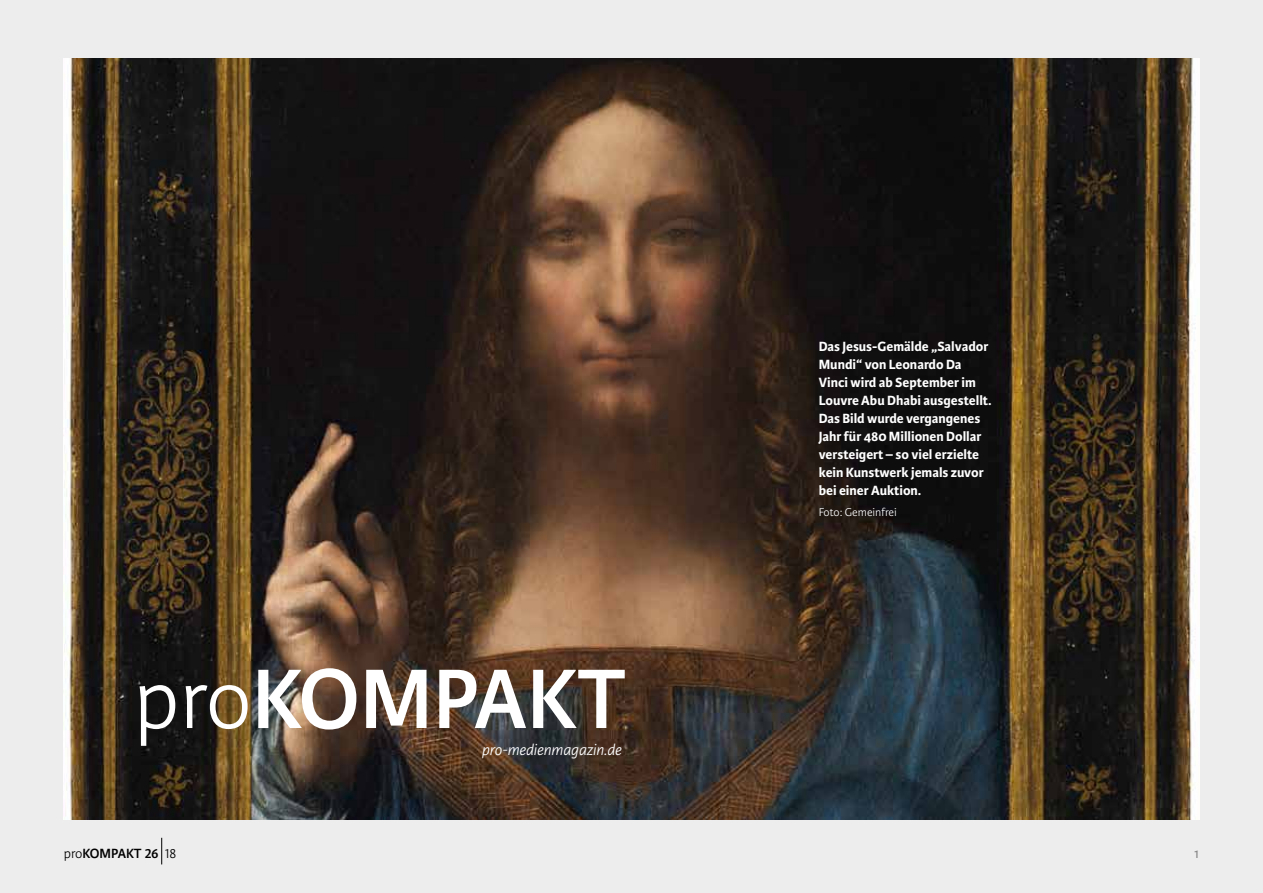
<style>
.page{position:relative;width:1263px;height:893px;background:#ededed}
.page>*{position:absolute;margin:0;border:0;box-sizing:border-box;transform-origin:0 0}
.t1{font:600 90px "Karmina Sans";color:#fff}
.t2{font:italic 300 16.5px "Karmina Sans";color:#fff}
.t3{font:700 14.25px/18px "Karmina Sans";color:#fff}
.t4{font:600 14.25px "Karmina Sans";color:#000}
.t5{font:14.25px "Karmina Sans";color:#878787}
.t6{font:300 12px "Karmina Sans";color:#fff}
.s1{font-weight:300}
</style>
<div class="page">
<img style="left:64px;top:58px;width:1135px;height:761px">
<svg style="left:161px;top:838px;width:1px;height:26px"></svg>
<h1 class="t1" style="left:134px;top:648px;width:494px"><span class="s1">pro</span>KOMPAKT</h1>
<p class="t2" style="left:482px;top:740px;width:141px">pro-medienmagazin.de</p>
<p class="t3" style="left:819px;top:338px;width:174px">Das Jesus-Gemälde „Salvador<br>Mundi“ von Leonardo Da<br>Vinci wird ab September im<br>Louvre Abu Dhabi ausgestellt.<br>Das Bild wurde vergangenes<br>Jahr für 480 Millionen Dollar versteigert – so viel erzielte kein Kunstwerk jemals zuvor bei einer Auktion.</p>
<p class="t6" style="left:819px;top:505px;width:79px">Foto: Gemeinfrei</p>
<p class="t4" style="left:64px;top:845px;width:114px"><span class="s1">pro</span>KOMPAKT 26 <span class="s1">18</span></p>
<p class="t5" style="left:1194px;top:845px;width:7px">1</p>
</div>
